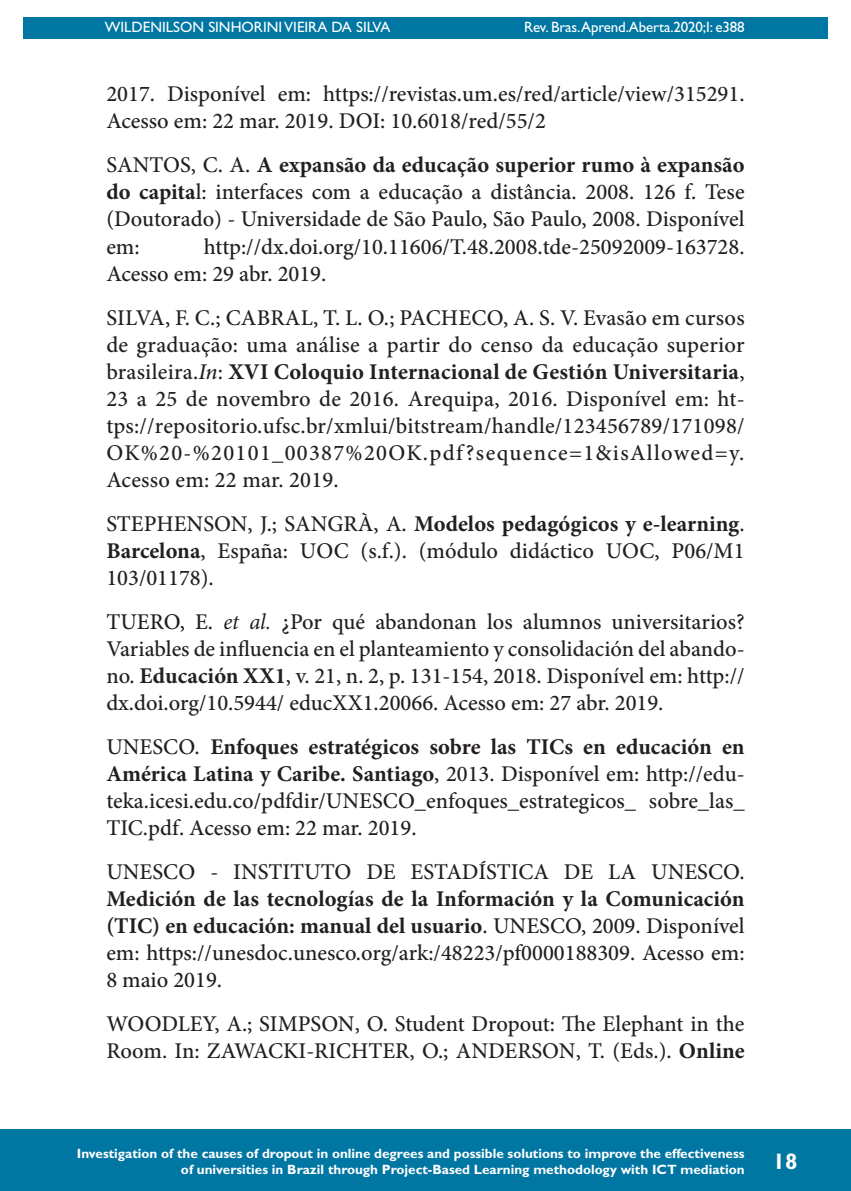
<style>
.page{position:relative;width:851px;height:1191px;background:#fff}
.page>*{position:absolute;margin:0;border:0;box-sizing:border-box;transform-origin:0 0}
.Referências{font:500 22.5px/27px "Minion Pro";color:#231f20;text-align:justify}
.t1{font:700 22.5px "Gill Sans Std";color:#fff}
.t2{font:15px "Gill Sans Std";color:#fff}
.t3{font:700 13.5px/16.2px "Gill Sans Std";color:#fff;text-align:right}
.s1{font-weight:700}
.s2{font-style:italic}
.s3{font-weight:400;font-style:italic}
</style>
<div class="page">
<hr style="left:104px;top:0;width:1px;height:467px;background:#0076a3">
<div style="left:23px;top:17px;width:804px;height:21px;background:#0076a3"></div>
<div style="left:0;top:1129px;width:850px;height:62px;background:#0076a3"></div>
<p class="t2" style="left:105px;top:18px;width:287px">WILDENILSON SINHORINI VIEIRA DA SILVA</p>
<p class="t2" style="left:524px;top:18px;width:222px">Rev. Bras.Aprend.Aberta.2020;I: e388</p>
<p class="Referências" style="left:106px;top:81px;width:639px">2017. Disponível em: https://revistas.um.es/red/article/view/315291.<br>Acesso em: 22 mar. 2019. DOI: 10.6018/red/55/2</p>
<p class="Referências" style="left:106px;top:152px;width:639px">SANTOS, C. A. <span class="s1">A expansão da educação superior rumo à expansão do capita</span>l: interfaces com a educação a distância. 2008. 126 f. Tese (Doutorado) - Universidade de São Paulo, São Paulo, 2008. Disponível em:</p>
<p class="Referências" style="left:106px;top:233px;width:639px;text-indent:97px">http://dx.doi.org/10.11606/T.48.2008.tde-25092009-163728.<br>Acesso em: 29 abr. 2019.</p>
<p class="Referências" style="left:106px;top:304px;width:639px">SILVA, F. C.; CABRAL, T. L. O.; PACHECO, A. S. V. Evasão em cursos de graduação: uma análise a partir do censo da educação superior brasileira.<span class="s2">In</span>: <span class="s1">XVI Coloquio Internacional de Gestión Universitaria</span>, 23 a 25 de novembro de 2016. Arequipa, 2016. Disponível em: ht&shy;tps://repositorio.ufsc.br/xmlui/bitstream/handle/123456789/171098/ OK%20-%20101_00387%20OK.pdf?sequence=1&amp;isAllowed=y.<br>Acesso em: 22 mar. 2019.</p>
<p class="Referências" style="left:106px;top:510px;width:639px">STEPHENSON, J.; SANGRÀ, A. <span class="s1">Modelos pedagógicos y e-learning</span>.<br><span class="s1">Barcelona</span>, España: UOC (s.f.). (módulo didáctico UOC, P06/M1<br>103/01178).</p>
<p class="Referências" style="left:106px;top:608px;width:639px">TUERO, E. <span class="s3">et al.</span> ¿Por qué abandonan los alumnos universitarios?<br>Variables de influencia en el planteamiento y consolidación del abando&shy;no. <span class="s1">Educación XX1</span>, v. 21, n. 2, p. 131-154, 2018. Disponível em: http:// dx.doi.org/10.5944/ educXX1.20066. Acesso em: 27 abr. 2019.</p>
<p class="Referências" style="left:106px;top:733px;width:639px">UNESCO. <span class="s1">Enfoques estratégicos sobre las TICs en educación en América Latina y Caribe. Santiago</span>, 2013. Disponível em: http://edu&shy;teka.icesi.edu.co/pdfdir/UNESCO_enfoques_estrategicos_ sobre_las_ TIC.pdf. Acesso em: 22 mar. 2019.</p>
<p class="Referências" style="left:106px;top:858px;width:639px">UNESCO - INSTITUTO DE ESTADÍSTICA DE LA UNESCO.<br><span class="s1">Medición de las tecnologías de la Información y la Comunicación (TIC) en educación: manual del usuario</span>. UNESCO, 2009. Disponível em: https://unesdoc.unesco.org/ark:/48223/pf0000188309. Acesso em:<br>8 maio 2019.</p>
<p class="Referências" style="left:106px;top:1010px;width:639px">WOODLEY, A.; SIMPSON, O. Student Dropout: The Elephant in the<br>Room. In: ZAWACKI-RICHTER, O.; ANDERSON, T. (Eds.). <span class="s1">Online</span></p>
<p class="t3" style="left:77px;top:1145px;width:669px">Investigation of the causes of dropout in online degrees and possible solutions to improve the effectiveness of universities in Brazil through Project-Based Learning methodology with ICT mediation</p>
<p class="t1" style="left:772px;top:1148px;width:26px">18</p>
</div>
